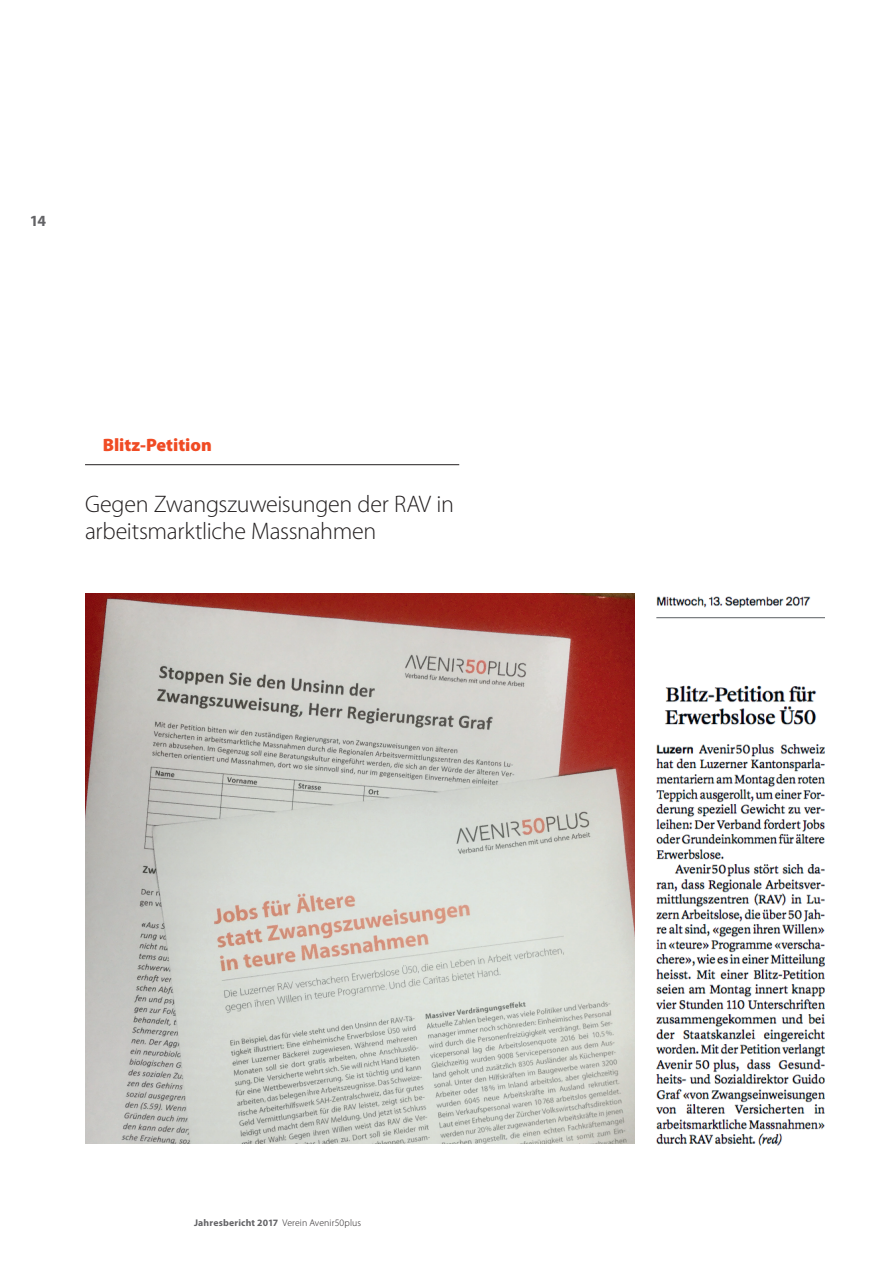
<style>
.page{position:relative;width:893px;height:1263px;background:#fff}
.page>*{position:absolute;margin:0;border:0;box-sizing:border-box;transform-origin:0 0}
.t1{font:300 24px/27px "Myriad Pro";letter-spacing:-.015em;color:#231f20}
.t2{font:900 18px "Myriad Pro";color:#f04b24}
.t3{font:700 15.6px "Myriad Pro";color:#636366}
.t4{font:300 9.75px "Myriad Pro";letter-spacing:.01em;color:#231f20}
.s1{font-weight:700;color:#636366}
</style>
<div class="page">
<img style="left:85px;top:593px;width:550px;height:551px">
<img style="left:656px;top:596px;width:168px;height:550px">
<hr style="left:85px;top:464px;width:374px;height:1px;background:#231f20">
<p class="t3" style="left:30px;top:211px;width:18px">14</p>
<p class="t2" style="left:103px;top:434px;width:111px">Blitz-Petition</p>
<p class="t1" style="left:85px;top:491px;width:370px">Gegen Zwangszuweisungen der RAV in arbeitsmarktliche Massnahmen</p>
<p class="t4" style="left:194px;top:1217px;width:168px"><span class="s1">Jahresbericht 2017</span> Verein Avenir50plus</p>
</div>
